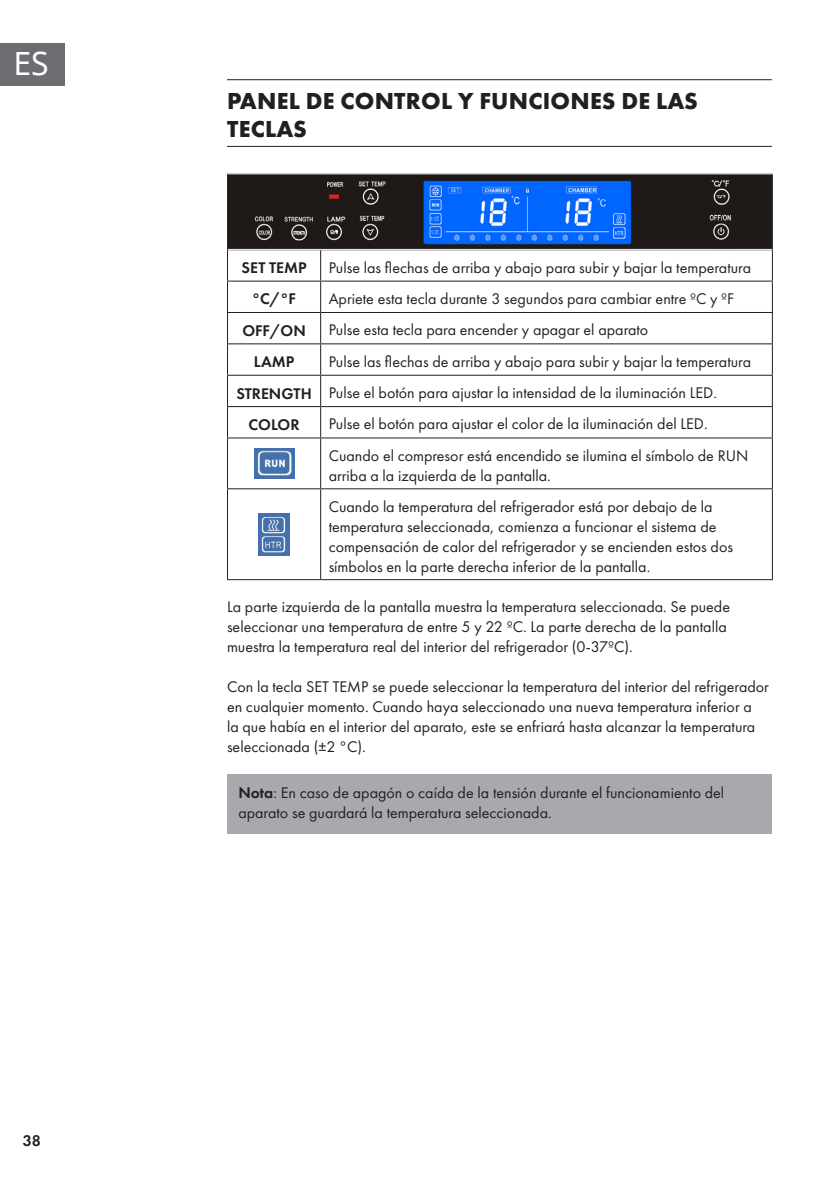
<style>
.page{position:relative;width:840px;height:1191px;background:#fff}
.page>*{position:absolute;margin:0;border:0;box-sizing:border-box;transform-origin:0 0}
.t1{font:32px "Noto Sans";color:#fff}
.Super_Headline{font:700 24px/28.8px "Futura PTW08";letter-spacing:.01em;color:#231f20}
.Tabelle{font:16px/20px "Futura PTW08";color:#231f20}
.Base_Text{font:16px/20px "Futura PTW08";color:#231f20}
.Base_Text_HINWEIS_gr{font:16px/20px "Futura PTW08";color:#231f20}
.Tabelle-2{font:600 16px "Futura PTW08";color:#231f20}
.s1{font-weight:600}
</style>
<div class="page">
<div style="left:0;top:43px;width:65px;height:42px;background:#6c6d70"></div>
<hr style="left:227px;top:79px;width:544px;height:1px;background:#231f20">
<hr style="left:227px;top:146px;width:544px;height:1px;background:#231f20">
<div style="left:227px;top:774px;width:544px;height:59px;background:#a8a9ad"></div>
<hr style="left:227px;top:174px;width:93px;height:1px;background:#231f20">
<hr style="left:227px;top:175px;width:1px;height:74px;background:#231f20">
<hr style="left:320px;top:174px;width:452px;height:1px;background:#231f20">
<hr style="left:771px;top:175px;width:1px;height:74px;background:#231f20">
<hr style="left:227px;top:249px;width:93px;height:1px;background:#231f20">
<hr style="left:227px;top:250px;width:1px;height:31px;background:#231f20">
<hr style="left:320px;top:249px;width:452px;height:1px;background:#231f20">
<hr style="left:320px;top:250px;width:1px;height:31px;background:#231f20">
<hr style="left:771px;top:250px;width:1px;height:31px;background:#231f20">
<hr style="left:227px;top:281px;width:93px;height:1px;background:#231f20">
<hr style="left:227px;top:282px;width:1px;height:30px;background:#231f20">
<hr style="left:320px;top:281px;width:452px;height:1px;background:#231f20">
<hr style="left:320px;top:282px;width:1px;height:30px;background:#231f20">
<hr style="left:771px;top:282px;width:1px;height:30px;background:#231f20">
<hr style="left:227px;top:312px;width:93px;height:1px;background:#231f20">
<hr style="left:227px;top:313px;width:1px;height:30px;background:#231f20">
<hr style="left:320px;top:312px;width:452px;height:1px;background:#231f20">
<hr style="left:320px;top:313px;width:1px;height:30px;background:#231f20">
<hr style="left:771px;top:313px;width:1px;height:30px;background:#231f20">
<hr style="left:227px;top:343px;width:93px;height:1px;background:#231f20">
<hr style="left:227px;top:344px;width:1px;height:31px;background:#231f20">
<hr style="left:320px;top:343px;width:452px;height:1px;background:#231f20">
<hr style="left:320px;top:344px;width:1px;height:31px;background:#231f20">
<hr style="left:771px;top:344px;width:1px;height:31px;background:#231f20">
<hr style="left:227px;top:375px;width:93px;height:1px;background:#231f20">
<hr style="left:227px;top:376px;width:1px;height:30px;background:#231f20">
<hr style="left:227px;top:406px;width:93px;height:1px;background:#231f20">
<hr style="left:227px;top:407px;width:1px;height:30px;background:#231f20">
<hr style="left:227px;top:437px;width:93px;height:1px;background:#231f20">
<hr style="left:227px;top:438px;width:1px;height:50px;background:#231f20">
<hr style="left:320px;top:438px;width:1px;height:50px;background:#231f20">
<hr style="left:771px;top:438px;width:1px;height:50px;background:#231f20">
<hr style="left:227px;top:488px;width:93px;height:1px;background:#231f20">
<hr style="left:227px;top:489px;width:1px;height:90px;background:#231f20">
<hr style="left:320px;top:488px;width:452px;height:1px;background:#231f20">
<hr style="left:320px;top:489px;width:1px;height:90px;background:#231f20">
<hr style="left:771px;top:489px;width:1px;height:90px;background:#231f20">
<hr style="left:227px;top:579px;width:93px;height:1px;background:#231f20">
<hr style="left:320px;top:579px;width:452px;height:1px;background:#231f20">
<hr style="left:320px;top:375px;width:452px;height:1px;background:#231f20">
<hr style="left:320px;top:376px;width:1px;height:30px;background:#231f20">
<hr style="left:771px;top:376px;width:1px;height:30px;background:#231f20">
<hr style="left:320px;top:406px;width:452px;height:1px;background:#231f20">
<hr style="left:320px;top:407px;width:1px;height:30px;background:#231f20">
<hr style="left:771px;top:407px;width:1px;height:30px;background:#231f20">
<hr style="left:320px;top:437px;width:452px;height:1px;background:#231f20">
<img style="left:228px;top:175px;width:543px;height:74px">
<img style="left:254px;top:448px;width:40px;height:30px">
<img style="left:259px;top:513px;width:30px;height:42px">
<h1 class="t1" style="left:14px;top:42px;width:37px">ES</h1>
<p class="Tabelle-2" style="left:23px;top:1130px;width:20px">38</p>
<p class="Super_Headline" style="left:227px;top:86px;width:472px">PANEL DE CONTROL Y FUNCIONES DE LAS<br>TECLAS</p>
<p class="Tabelle-2" style="left:241px;top:258px;width:67px">SET TEMP</p>
<p class="Tabelle" style="left:328px;top:257px;width:423px">Pulse las flechas de arriba y abajo para subir y bajar la temperatura</p>
<p class="Tabelle-2" style="left:252px;top:289px;width:45px">°C/°F</p>
<p class="Tabelle" style="left:328px;top:288px;width:407px">Apriete esta tecla durante 3 segundos para cambiar entre ºC y ºF</p>
<p class="Tabelle-2" style="left:242px;top:320px;width:65px">OFF/ON</p>
<p class="Tabelle" style="left:328px;top:320px;width:321px">Pulse esta tecla para encender y apagar el aparato</p>
<p class="Tabelle-2" style="left:254px;top:352px;width:42px">LAMP</p>
<p class="Tabelle" style="left:328px;top:351px;width:423px">Pulse las flechas de arriba y abajo para subir y bajar la temperatura</p>
<p class="Tabelle-2" style="left:236px;top:383px;width:77px">STRENGTH</p>
<p class="Tabelle" style="left:328px;top:383px;width:389px">Pulse el botón para ajustar la intensidad de la iluminación LED.</p>
<p class="Tabelle-2" style="left:248px;top:414px;width:52px">COLOR</p>
<p class="Tabelle" style="left:328px;top:414px;width:380px">Pulse el botón para ajustar el color de la iluminación del LED.</p>
<p class="Tabelle" style="left:328px;top:445px;width:421px">Cuando el compresor está encendido se ilumina el símbolo de RUN arriba a la izquierda de la pantalla.</p>
<p class="Tabelle" style="left:328px;top:496px;width:405px">Cuando la temperatura del refrigerador está por debajo de la temperatura seleccionada, comienza a funcionar el sistema de compensación de calor del refrigerador y se encienden estos dos símbolos en la parte derecha inferior de la pantalla.</p>
<p class="Base_Text" style="left:227px;top:597px;width:504px">La parte izquierda de la pantalla muestra la temperatura seleccionada. Se puede seleccionar una temperatura de entre 5 y 22 ºC. La parte derecha de la pantalla muestra la temperatura real del interior del refrigerador (0-37ºC).</p>
<p class="Base_Text" style="left:227px;top:677px;width:543px">Con la tecla SET TEMP se puede seleccionar la temperatura del interior del refrigerador en cualquier momento. Cuando haya seleccionado una nueva temperatura inferior a<br>la que había en el interior del aparato, este se enfriará hasta alcanzar la temperatura seleccionada (±2 °C).</p>
<p class="Base_Text_HINWEIS_gr" style="left:238px;top:782px;width:487px"><span class="s1">Nota</span>: En caso de apagón o caída de la tensión durante el funcionamiento del aparato se guardará la temperatura seleccionada.</p>
</div>
